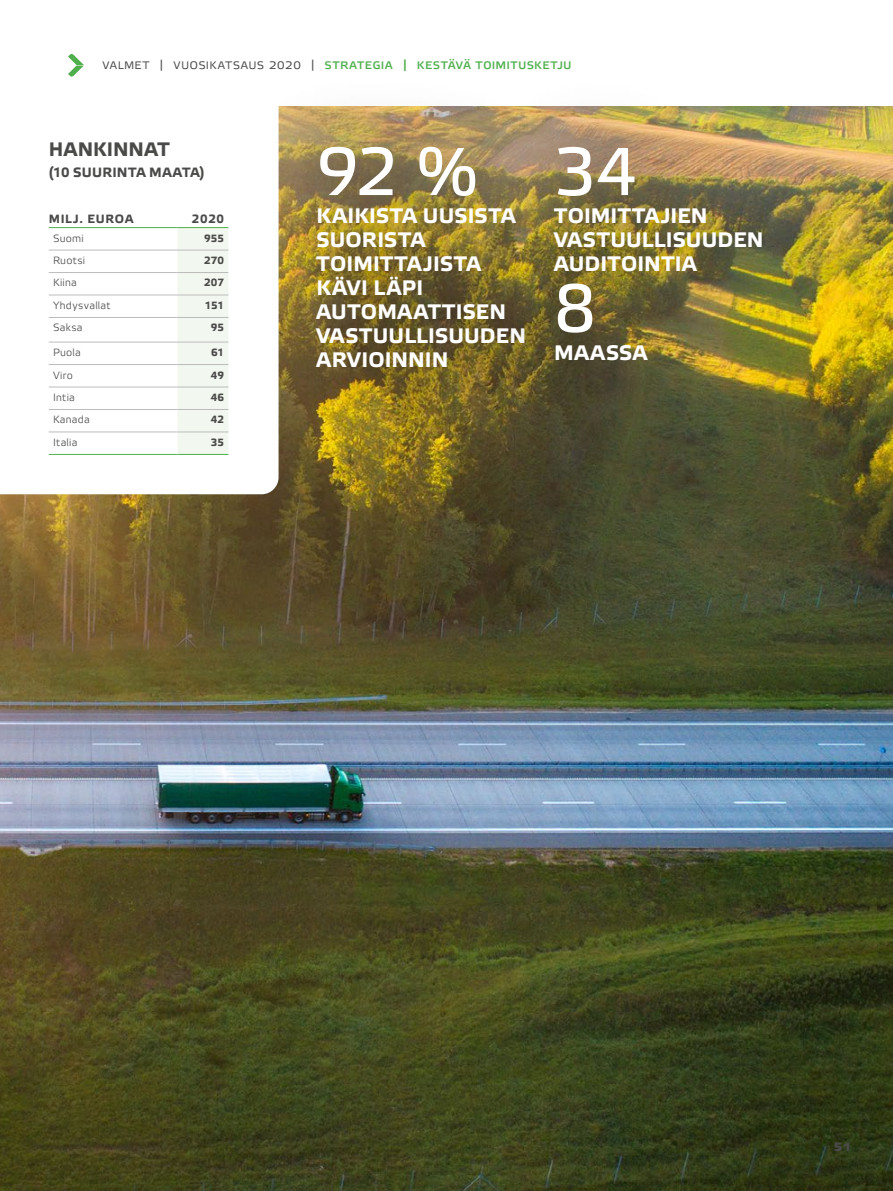
<style>
.page{position:relative;width:893px;height:1191px;background:#fff}
.page>*{position:absolute;margin:0;border:0;box-sizing:border-box;transform-origin:0 0}
.t1{font:67.5px "Etelka Text";color:#fff}
.t2{font:700 21px/24px "Etelka Text";letter-spacing:.01em;color:#fff}
.t3{font:700 19.5px "Etelka Text";letter-spacing:.005em;color:#4a4a49}
.t4{font:700 16.5px "Etelka Text";color:#4a4a49}
.t5{font:15px "Etelka Text";letter-spacing:.015em;color:#4faf4d}
.t6{font:700 13.5px "Etelka Text";letter-spacing:.015em;color:#4a4a49}
.t7{font:700 12px "Etelka Text";letter-spacing:.06em;color:#4a4a49}
.t8{font:300 10.5px "Etelka";letter-spacing:.025em;color:#4a4a49}
.t9{font:700 10.5px "Etelka Text";color:#4a4a49}
.s1{font-family:"Etelka";font-weight:300;color:#4a4a49}
</style>
<div class="page">
<img style="left:0;top:106px;width:893px;height:1085px">
<div style="left:249px;top:77px;width:339px;height:360px;background:#000;opacity:.75"></div>
<div style="left:487px;top:79px;width:338px;height:351px;background:#000;opacity:.75"></div>
<svg style="left:0;top:103px;width:279px;height:391px"></svg>
<div style="left:177px;top:228px;width:51px;height:226px;background:#f2f8ef"></div>
<hr style="left:49px;top:250px;width:128px;height:1px;background:#bcbcbc">
<hr style="left:177px;top:250px;width:51px;height:1px;background:#bcbcbc">
<hr style="left:49px;top:272px;width:128px;height:1px;background:#bcbcbc">
<hr style="left:177px;top:272px;width:51px;height:1px;background:#bcbcbc">
<hr style="left:49px;top:295px;width:128px;height:1px;background:#bcbcbc">
<hr style="left:177px;top:295px;width:51px;height:1px;background:#bcbcbc">
<hr style="left:49px;top:317px;width:128px;height:1px;background:#bcbcbc">
<hr style="left:177px;top:317px;width:51px;height:1px;background:#bcbcbc">
<hr style="left:49px;top:342px;width:128px;height:1px;background:#bcbcbc">
<hr style="left:177px;top:342px;width:51px;height:1px;background:#bcbcbc">
<hr style="left:49px;top:364px;width:128px;height:1px;background:#bcbcbc">
<hr style="left:177px;top:364px;width:51px;height:1px;background:#bcbcbc">
<hr style="left:49px;top:387px;width:128px;height:1px;background:#bcbcbc">
<hr style="left:177px;top:387px;width:51px;height:1px;background:#bcbcbc">
<hr style="left:49px;top:409px;width:128px;height:1px;background:#bcbcbc">
<hr style="left:177px;top:409px;width:51px;height:1px;background:#bcbcbc">
<hr style="left:49px;top:432px;width:128px;height:1px;background:#bcbcbc">
<hr style="left:177px;top:432px;width:51px;height:1px;background:#bcbcbc">
<hr style="left:49px;top:227px;width:128px;height:1px;background:#4faf4d">
<hr style="left:177px;top:227px;width:51px;height:1px;background:#4faf4d">
<hr style="left:49px;top:454px;width:128px;height:1px;background:#4faf4d">
<hr style="left:177px;top:454px;width:51px;height:1px;background:#4faf4d">
<svg style="left:68px;top:54px;width:16px;height:23px"></svg>
<p class="t5" style="left:102px;top:55px;width:471px"><span class="s1">valmet | vuosikatsaus 2020 |</span> strategia | kestävä toimitusketju</p>
<p class="t3" style="left:49px;top:137px;width:122px">HANKINNAT</p>
<p class="t6" style="left:49px;top:164px;width:157px">(10 SUURINTA MAATA)</p>
<p class="t7" style="left:49px;top:212px;width:86px">MILJ. EUROA</p>
<p class="t7" style="left:192px;top:212px;width:34px">2020</p>
<p class="t8" style="left:53px;top:231px;width:32px">Suomi</p>
<p class="t9" style="left:204px;top:231px;width:21px">955</p>
<p class="t8" style="left:53px;top:254px;width:34px">Ruotsi</p>
<p class="t9" style="left:204px;top:254px;width:21px">270</p>
<p class="t8" style="left:53px;top:276px;width:25px">Kiina</p>
<p class="t9" style="left:204px;top:276px;width:22px">207</p>
<p class="t8" style="left:53px;top:299px;width:59px">Yhdysvallat</p>
<p class="t9" style="left:205px;top:299px;width:21px">151</p>
<p class="t8" style="left:53px;top:321px;width:31px">Saksa</p>
<p class="t9" style="left:211px;top:321px;width:15px">95</p>
<p class="t8" style="left:53px;top:346px;width:29px">Puola</p>
<p class="t9" style="left:211px;top:346px;width:15px">61</p>
<p class="t8" style="left:53px;top:368px;width:21px">Viro</p>
<p class="t9" style="left:211px;top:368px;width:15px">49</p>
<p class="t8" style="left:53px;top:391px;width:23px">Intia</p>
<p class="t9" style="left:211px;top:391px;width:15px">46</p>
<p class="t8" style="left:53px;top:413px;width:38px">Kanada</p>
<p class="t9" style="left:211px;top:413px;width:15px">42</p>
<p class="t8" style="left:53px;top:436px;width:26px">Italia</p>
<p class="t9" style="left:211px;top:435px;width:15px">35</p>
<h1 class="t1" style="left:316px;top:130px;width:163px">92 %</h1>
<p class="t2" style="left:316px;top:204px;width:211px">KAIKISTA UUSISTA<br>SUORISTA<br>TOIMITTAJISTA<br>KÄVI LÄPI<br>AUTOMAATTISEN<br>VASTUULLISUUDEN<br>ARVIOINNIN</p>
<h1 class="t1" style="left:554px;top:130px;width:85px">34</h1>
<p class="t2" style="left:554px;top:204px;width:211px">TOIMITTAJIEN<br>VASTUULLISUUDEN<br>AUDITOINTIA</p>
<h1 class="t1" style="left:554px;top:266px;width:44px">8</h1>
<p class="t2" style="left:554px;top:341px;width:95px">MAASSA</p>
<p class="t4" style="left:833px;top:1135px;width:20px">51</p>
</div>
